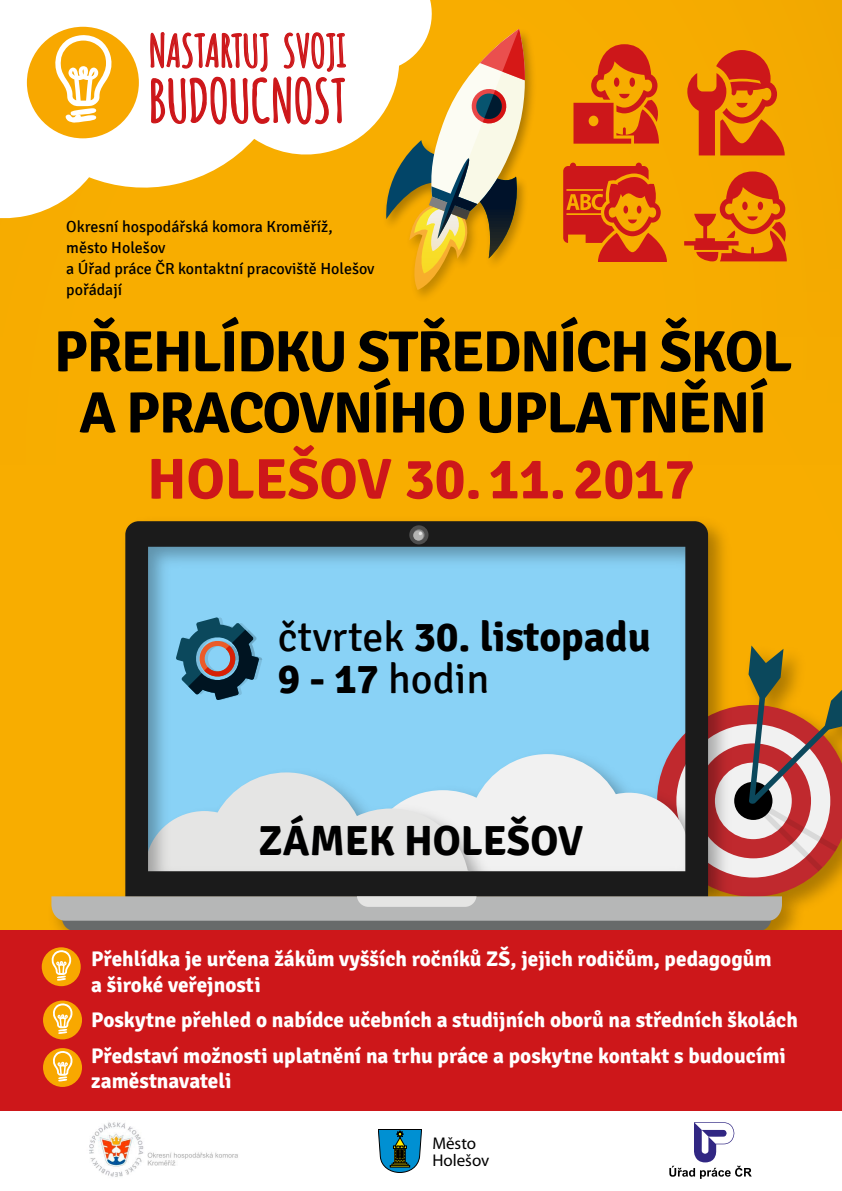
<style>
.page{position:relative;width:842px;height:1191px;background:#fff}
.page>*{position:absolute;margin:0;border:0;box-sizing:border-box;transform-origin:0 0}
.t1{font:700 58px "Amatic";letter-spacing:.03em;color:#cd171a}
.t2{font:700 57.9px/61.1px "Signika";letter-spacing:-.025em;color:#000;text-align:center}
.t3{font:700 57.3px "Signika";color:#cd171a}
.t4{font:700 44.1px "Amatic";letter-spacing:.03em;color:#cd171a}
.t5{font:700 42px/42px "Signika";color:#000}
.t6{font:700 21.2px/25.4px "Signika";color:#fff}
.t7{font:17px/17px "Myriad Pro";color:#000}
.t8{font:16px/21px "Signika";color:#000}
.s1{font-weight:400}
</style>
<div class="page">
<div style="left:436px;top:0;width:406px;height:209px;background:#f5ab00"></div>
<div style="left:436px;top:5px;width:128px;height:204px;background:#f8ad00"></div>
<svg style="left:436px;top:29px;width:99px;height:180px"></svg>
<div style="left:0;top:209px;width:842px;height:724px;background:#f8ad00"></div>
<img style="left:708px;top:524px;width:17px;height:93px">
<svg style="left:125px;top:521px;width:583px;height:96px;background:#6291a8"></svg>
<div style="left:409px;top:525px;width:19px;height:19px;background:#4e4e4e;border-radius:50%"></div>
<svg style="left:413px;top:529px;width:12px;height:11px"></svg>
<svg style="left:413px;top:530px;width:10px;height:10px"></svg>
<svg style="left:51px;top:617px;width:791px;height:313px;background:#a2ab9f"></svg>
<svg style="left:0;top:0;width:436px;height:228px"></svg>
<svg style="left:150px;top:0;width:197px;height:228px"></svg>
<div style="left:0;top:930px;width:842px;height:180px;background:#cd171a"></div>
<div style="left:27px;top:27px;width:112px;height:111px;background:#f8a800;border-radius:50%"></div>
<svg style="left:55px;top:35px;width:58px;height:87px"></svg>
<div style="left:42px;top:947px;width:39px;height:39px;background:#f8a800;border-radius:50%"></div>
<svg style="left:51px;top:950px;width:21px;height:30px"></svg>
<div style="left:43px;top:1000px;width:39px;height:39px;background:#f8a800;border-radius:50%"></div>
<svg style="left:53px;top:1003px;width:20px;height:31px"></svg>
<div style="left:43px;top:1048px;width:39px;height:39px;background:#f8a800;border-radius:50%"></div>
<svg style="left:53px;top:1050px;width:20px;height:31px"></svg>
<img style="left:89px;top:1122px;width:149px;height:55px">
<svg style="left:687px;top:50px;width:98px;height:105px;background:#e1610c"></svg>
<svg style="left:563px;top:163px;width:104px;height:99px"></svg>
<svg style="left:573px;top:44px;width:88px;height:100px;background:#e2640c"></svg>
<svg style="left:684px;top:171px;width:104px;height:90px"></svg>
<svg style="left:669px;top:1122px;width:83px;height:56px"></svg>
<svg style="left:378px;top:1129px;width:44px;height:43px;background:#297f9c"></svg>
<h3 class="t4" style="left:149px;top:19px;width:198px">NASTARTUJ SVOJI</h3>
<h1 class="t1" style="left:149px;top:59px;width:197px">BUDOUCNOST</h1>
<p class="t8" style="left:66px;top:216px;width:310px">Okresní hospodářská komora Kroměříž, město Holešov<br>a Úřad práce ČR kontaktní pracoviště Holešov pořádají</p>
<h2 class="t2" style="left:54px;top:322px;width:740px">PŘEHLÍDKU STŘEDNÍCH ŠKOL<br>A PRACOVNÍHO UPLATNĚNÍ</h2>
<h3 class="t3" style="left:147px;top:444px;width:549px">HOLEŠOV 30.11.2017</h3>
<h3 class="t5" style="left:278px;top:616px;width:374px"><span class="s1">čtvrtek</span> 30. listopadu<br>9 - 17 <span class="s1">hodin</span></h3>
<h3 class="t5" style="left:259px;top:821px;width:326px">ZÁMEK HOLEŠOV</h3>
<p class="t6" style="left:91px;top:946px;width:682px">Přehlídka je určena žákům vyšších ročníků ZŠ, jejich rodičům, pedagogům a široké veřejnosti</p>
<p class="t6" style="left:91px;top:1002px;width:708px;line-height:35.5px">Poskytne přehled o nabídce učebních a studijních oborů na středních školách<br>Představí možnosti uplatnění na trhu práce a poskytne kontakt s budoucími</p>
<p class="t6" style="left:91px;top:1068px;width:142px">zaměstnavateli</p>
<p class="t7" style="left:432px;top:1135px;width:59px">Město<br>Holešov</p>
</div>
